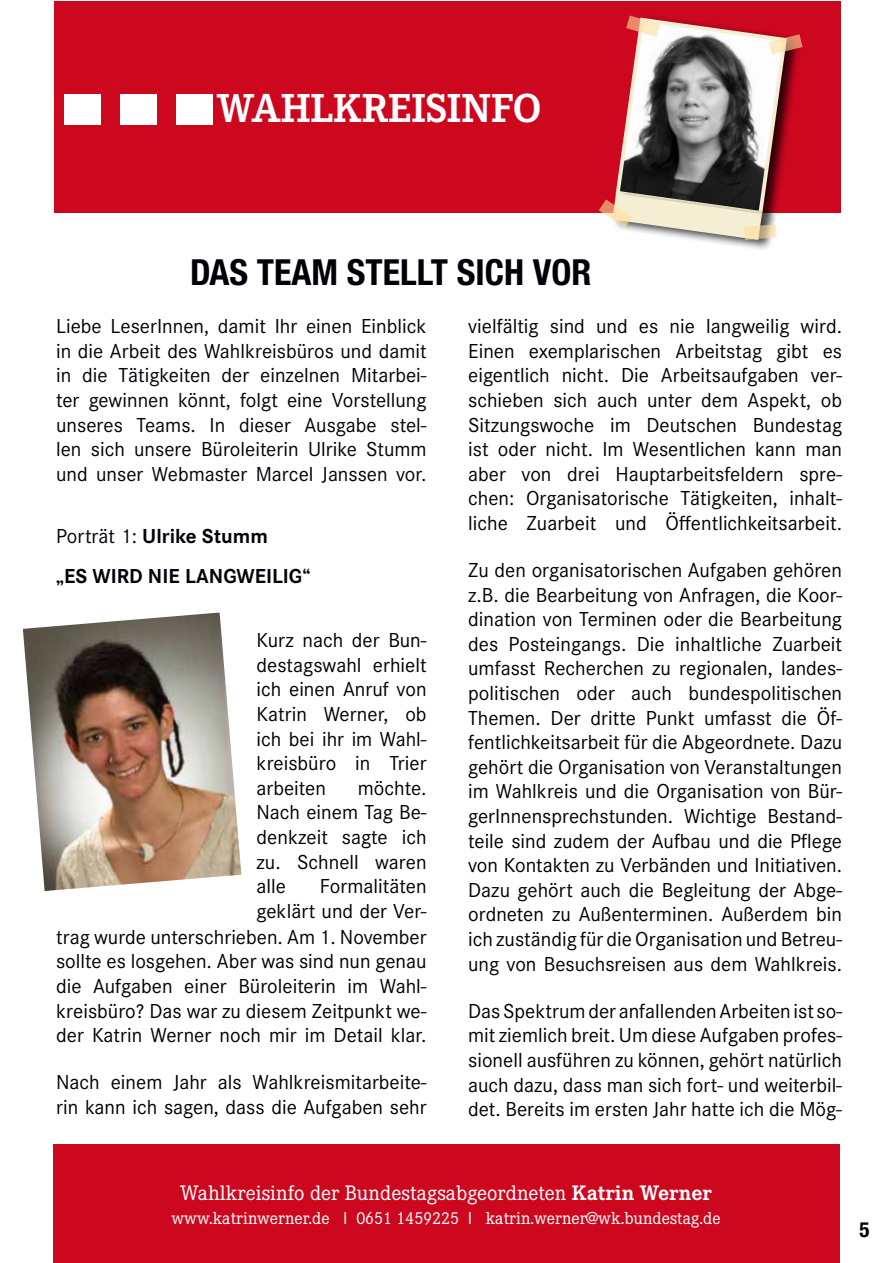
<style>
.page{position:relative;width:893px;height:1263px;background:#fff}
.page>*{position:absolute;margin:0;border:0;box-sizing:border-box;transform-origin:0 0}
.t1{font:700 206.7px "Corporate E";color:#fff;scale:1.18 1}
.t2{font:700 42px "Corporate E";color:#fff}
.t3{font:700 condensed 36px "Helvetica Neue";color:#00000a}
.t4{font:21.75px "Corporate E";color:#fff}
.t5{font:21px/24.6px "Corporate S";color:#000;text-align:justify}
.t6{font:21px/24.6px "Corporate S";color:#00000a;text-align:justify}
.t7{font:700 21px/39.6px "Corporate S";color:#00000a}
.t8{font:700 condensed 21px "Helvetica Neue";color:#000}
.t9{font:18px "Corporate E";color:#fff}
.s1{font-weight:400}
.s2{font-weight:700}
.s3{font-family:"Corporate S"}
</style>
<div class="page">
<div style="left:54px;top:1px;width:786px;height:212px;background:#cd071e"></div>
<div style="left:611px;top:189px;width:165px;height:62px;background:#000;opacity:.75"></div>
<svg style="left:599px;top:15px;width:204px;height:225px"></svg>
<div style="left:53px;top:1145px;width:786px;height:118px;background:#cd071e"></div>
<img style="left:23px;top:612px;width:218px;height:279px">
<h1 class="t1" style="left:54px;top:-60px;width:145px">...</h1>
<h2 class="t2" style="left:217px;top:84px;width:326px">WAHLKREISINFO</h2>
<h3 class="t3" style="left:190px;top:250px;width:403px">DAS TEAM STELLT SICH VOR</h3>
<p class="t6" style="left:56px;top:314px;width:372px">Liebe LeserInnen, damit Ihr einen Einblick in die Arbeit des Wahlkreisbüros und damit in die Tätigkeiten der einzelnen Mitarbei&shy;ter gewinnen könnt, folgt eine Vorstellung unseres Teams. In dieser Ausgabe stel&shy;len sich unsere Büroleiterin Ulrike Stumm und unser Webmaster Marcel Janssen vor.</p>
<p class="t5" style="left:468px;top:314px;width:375px">vielfältig sind und es nie langweilig wird.<br>Einen exemplarischen Arbeitstag gibt es eigentlich nicht. Die Arbeitsaufgaben ver&shy;schieben sich auch unter dem Aspekt, ob Sitzungswoche im Deutschen Bundestag ist oder nicht. Im Wesentlichen kann man aber von drei Hauptarbeitsfeldern spre&shy;chen: Organisatorische Tätigkeiten, inhalt&shy;liche Zuarbeit und Öffentlichkeitsarbeit.</p>
<p class="t5" style="left:468px;top:558px;width:375px">Zu den organisatorischen Aufgaben gehören z.B. die Bearbeitung von Anfragen, die Koor&shy;dination von Terminen oder die Bearbeitung des Posteingangs. Die inhaltliche Zuarbeit umfasst Recherchen zu regionalen, landes&shy;politischen oder auch bundespolitischen Themen. Der dritte Punkt umfasst die Öf&shy;fentlichkeitsarbeit für die Abgeordnete. Dazu gehört die Organisation von Veranstaltungen im Wahlkreis und die Organisation von Bür&shy;gerInnensprechstunden. Wichtige Bestand&shy;teile sind zudem der Aufbau und die Pflege von Kontakten zu Verbänden und Initiativen.<br>Dazu gehört auch die Begleitung der Abge&shy;ordneten zu Außenterminen. Außerdem bin ich zuständig für die Organisation und Betreu&shy;ung von Besuchsreisen aus dem Wahlkreis.</p>
<p class="t5" style="left:468px;top:998px;width:375px">Das Spektrum der anfallenden Arbeiten ist so&shy;mit ziemlich breit. Um diese Aufgaben profes&shy;sionell ausführen zu können, gehört natürlich auch dazu, dass man sich fort- und weiterbil&shy;det. Bereits im ersten Jahr hatte ich die Mög-</p>
<p class="t7" style="left:56px;top:517px;width:213px"><span class="s1">Porträt 1:</span> ULRIKE STUMM „ES WIRD</p>
<p class="t7" style="left:148px;top:556px;width:11px">NIE</p>
<p class="t7" style="left:185px;top:556px;width:13px">LAN</p>
<p class="t7" style="left:223px;top:556px;width:25px">GWEILI</p>
<p class="t7" style="left:289px;top:556px;width:23px">G“</p>
<p class="t5" style="left:257px;top:628px;width:172px">Kurz nach der Bun&shy;destagswahl erhielt ich einen Anruf von Katrin Werner, ob ich bei ihr im Wahl&shy;kreisbüro in Trier arbeiten</p>
<p class="t5" style="left:257px;top:776px;width:172px;text-indent:101px">möchte.<br>Nach einem Tag Be&shy;denkzeit sagte ich zu. Schnell waren alle</p>
<p class="t5" style="left:56px;top:874px;width:372px;text-align:right">Formalitäten<br>geklärt und der Ver-<br>trag wurde unterschrieben. Am 1. November sollte es losgehen. Aber was sind nun genau die Aufgaben einer Büroleiterin im Wahl&shy;kreisbüro? Das war zu diesem Zeitpunkt we&shy;der Katrin Werner noch mir im Detail klar.</p>
<p class="t5" style="left:56px;top:1070px;width:372px">Nach einem Jahr als Wahlkreismitarbeite&shy;rin kann ich sagen, dass die Aufgaben sehr</p>
<p class="t4" style="left:180px;top:1180px;width:533px">Wahlkreisinfo der Bundestagsabgeordneten <span class="s2">Katrin Werner</span></p>
<p class="t9" style="left:171px;top:1208px;width:551px">www.katrinwerner.de <span class="s3">I</span> 0651 1459225 <span class="s3">I</span> katrin.werner@wk.bundestag.de</p>
<p class="t8" style="left:859px;top:1217px;width:12px">5</p>
</div>
